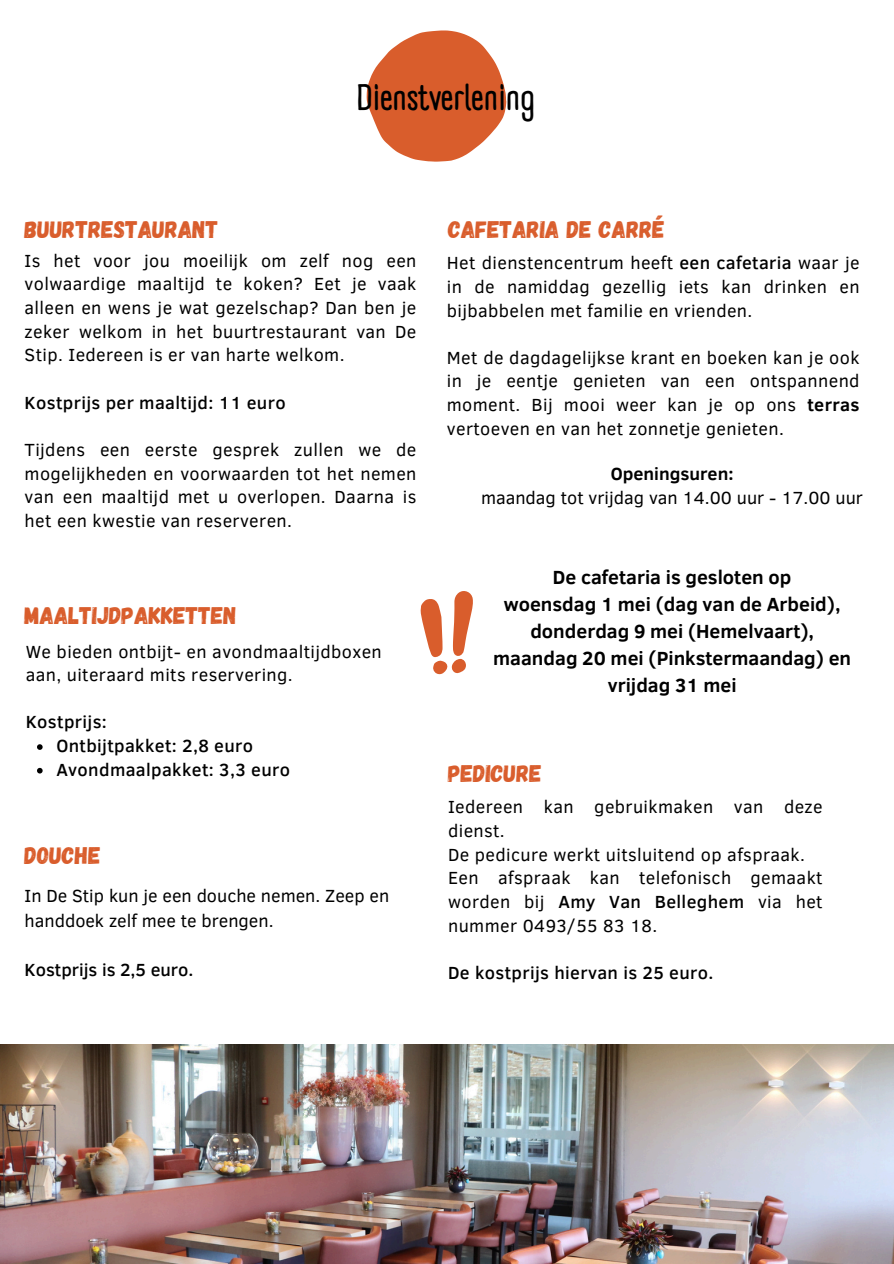
<style>
.page{position:relative;width:894px;height:1264px;background:#fff}
.page>*{position:absolute;margin:0;border:0;box-sizing:border-box;transform-origin:0 0}
.t1{font:700 36px "A Day Without Sun Text";color:#000}
.t2{font:24px "Gagalin";color:#d95d2c}
.t3{font:700 19.5px/27px "Clear Sans";color:#000;text-align:center}
.t4{font:18px/23.7px "Clear Sans";letter-spacing:.02em;color:#000;text-align:justify}
.t5{font:500 18px "Clear Sans";letter-spacing:.02em;color:#000}
.t6{font:18px/24.8px "Clear Sans";color:#000}
.t7{font:500 18px "Clear Sans";color:#000}
.t8{font:700 18px "Clear Sans";color:#000}
.s1{font-weight:500}
.s2{font-weight:700}
</style>
<div class="page">
<svg style="left:366px;top:30px;width:140px;height:132px"></svg>
<svg style="left:420px;top:591px;width:53px;height:83px"></svg>
<svg style="left:37px;top:744px;width:6px;height:6px"></svg>
<svg style="left:37px;top:768px;width:6px;height:5px"></svg>
<img style="left:0;top:1044px;width:893px;height:219px">
<p class="t1" style="left:356px;top:76px;width:180px">Dienstverlening</p>
<p class="t2" style="left:25px;top:214px;width:195px">BUURTRESTAURANT</p>
<p class="t4" style="left:25px;top:248px;width:393px">Is het voor jou moeilijk om zelf nog een volwaardige maaltijd te koken? Eet je vaak alleen en wens je wat gezelschap? Dan ben je zeker welkom in het buurtrestaurant van De Stip. Iedereen is er van harte welkom.</p>
<p class="t5" style="left:25px;top:389px;width:262px">Kostprijs per maaltijd: 11 euro</p>
<p class="t4" style="left:25px;top:437px;width:393px">Tijdens een eerste gesprek zullen we de mogelijkheden en voorwaarden tot het nemen van een maaltijd met u overlopen. Daarna is het een kwestie van reserveren.</p>
<h3 class="t2" style="left:25px;top:599px;width:213px">MAALTIJDPAKKETTEN</h3>
<p class="t4" style="left:26px;top:638px;width:357px">We bieden ontbijt- en avondmaaltijdboxen aan, uiteraard mits reservering.</p>
<h2 class="t5" style="left:26px;top:709px;width:83px">Kostprijs:</h2>
<p class="t5" style="left:56px;top:732px;width:198px">Ontbijtpakket: 2,8 euro</p>
<h3 class="t5" style="left:56px;top:756px;width:235px">Avondmaalpakket: 3,3 euro</h3>
<p class="t2" style="left:25px;top:839px;width:78px">DOUCHE</p>
<p class="t6" style="left:25px;top:882px;width:366px">In De Stip kun je een douche nemen. Zeep en handdoek zelf mee te brengen.</p>
<h2 class="t7" style="left:25px;top:957px;width:170px">Kostprijs is 2,5 euro.</h2>
<p class="t2" style="left:448px;top:214px;width:218px">CAFETARIA DE CARRÉ</p>
<h1 class="t4" style="left:447px;top:250px;width:414px">Het dienstencentrum heeft <span class="s1">een cafetaria</span> waar je in de namiddag gezellig iets kan drinken en bijbabbelen met familie en vrienden.</h1>
<h2 class="t4" style="left:447px;top:345px;width:414px">Met de dagdagelijkse krant en boeken kan je ook in je eentje genieten van een ontspannend moment. Bij mooi weer kan je op ons <span class="s2">terras </span>vertoeven en van het zonnetje genieten.</h2>
<h3 class="t8" style="left:610px;top:460px;width:124px">Openingsuren:</h3>
<p class="t6" style="left:481px;top:485px;width:383px">maandag tot vrijdag van 14.00 uur - 17.00 uur</p>
<h2 class="t3" style="left:493px;top:563px;width:359px">De cafetaria is gesloten op<br>woensdag 1 mei (dag van de Arbeid), donderdag 9 mei (Hemelvaart), maandag 20 mei (Pinkstermaandag) en vrijdag 31 mei</h2>
<h2 class="t2" style="left:448px;top:757px;width:95px">PEDICURE</h2>
<p class="t4" style="left:448px;top:794px;width:376px">Iedereen kan gebruikmaken van deze dienst.</p>
<p class="t4" style="left:448px;top:841px;width:358px">De pedicure werkt uitsluitend op afspraak.</p>
<p class="t4" style="left:448px;top:865px;width:376px">Een afspraak kan telefonisch gemaakt worden bij <span class="s1">Amy Van Belleghem</span> via het nummer 0493/55 83 18.</p>
<h3 class="t5" style="left:448px;top:959px;width:267px">De kostprijs hiervan is 25 euro.</h3>
</div>
